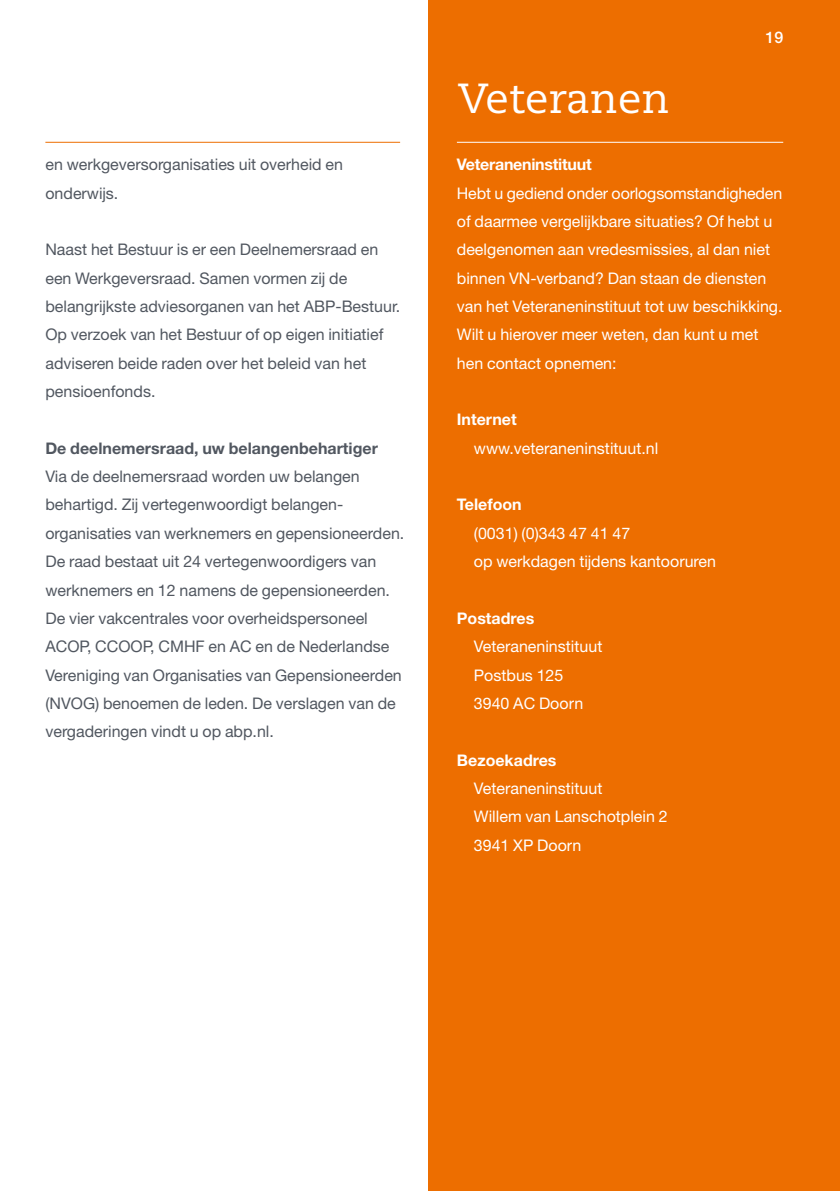
<style>
.page{position:relative;width:840px;height:1191px;background:#fff}
.page>*{position:absolute;margin:0;border:0;box-sizing:border-box;transform-origin:0 0}
.t1{font:42px "Caecilia LT Std";color:#fff}
.t2{font:16px/28.4px "Helvetica Neue LT Pro";color:#515760}
.t3{font:16px/28.4px "Helvetica Neue LT Pro";color:#fff}
.t4{font:700 16px "Helvetica Neue LT Pro";color:#fff}
.t5{font:700 16px "Helvetica Neue LT Pro";color:#515760}
.t6{font:500 16px "Helvetica Neue LT Pro";color:#fff}
</style>
<div class="page">
<div style="left:428px;top:0;width:411px;height:1191px;background:#ed6e00"></div>
<hr style="left:45px;top:142px;width:355px;height:1px;background:#ed6e00">
<hr style="left:456px;top:142px;width:326px;height:1px;background:#fff">
<p class="t2" style="left:45px;top:150px;width:299px">en werkgeversorganisaties uit overheid en onderwijs.</p>
<p class="t2" style="left:45px;top:235px;width:356px">Naast het Bestuur is er een Deelnemersraad en een Werkgeversraad. Samen vormen zij de belangrijkste adviesorganen van het ABP-Bestuur.<br>Op verzoek van het Bestuur of op eigen initiatief adviseren beide raden over het beleid van het pensioenfonds.</p>
<p class="t5" style="left:45px;top:438px;width:334px">De deelnemersraad, uw belangenbehartiger</p>
<p class="t2" style="left:45px;top:462px;width:360px">Via de deelnemersraad worden uw belangen behartigd. Zij vertegenwoordigt belangen&shy;organisaties van werknemers en gepensioneerden.<br>De raad bestaat uit 24 vertegenwoordigers van werknemers en 12 namens de gepensioneerden.<br>De vier vakcentrales voor overheidspersoneel ACOP, CCOOP, CMHF en AC en de Nederlandse Vereniging van Organisaties van Gepensioneerden (NVOG) benoemen de leden. De verslagen van de vergaderingen vindt u op abp.nl.</p>
<h1 class="t1" style="left:458px;top:74px;width:212px">Veteranen</h1>
<p class="t6" style="left:765px;top:27px;width:19px">19</p>
<p class="t4" style="left:456px;top:154px;width:136px">Veteraneninstituut</p>
<p class="t3" style="left:456px;top:178px;width:327px">Hebt u gediend onder oorlogsomstandigheden of daarmee vergelijkbare situaties? Of hebt u deelgenomen aan vredesmissies, al dan niet binnen VN-verband? Dan staan de diensten van het Veteraneninstituut tot uw beschikking.<br>Wilt u hierover meer weten, dan kunt u met hen contact opnemen:</p>
<p class="t4" style="left:456px;top:409px;width:61px">Internet</p>
<p class="t3" style="left:473px;top:433px;width:186px">www.veteraneninstituut.nl</p>
<p class="t4" style="left:456px;top:494px;width:66px">Telefoon</p>
<p class="t3" style="left:473px;top:518px;width:243px">(0031) (0)343 47 41 47<br>op werkdagen tijdens kantooruren</p>
<p class="t4" style="left:456px;top:608px;width:79px">Postadres</p>
<p class="t3" style="left:473px;top:632px;width:130px">Veteraneninstituut<br>Postbus 125<br>3940 AC Doorn</p>
<p class="t4" style="left:456px;top:750px;width:101px">Bezoekadres</p>
<p class="t3" style="left:473px;top:773px;width:195px">Veteraneninstituut<br>Willem van Lanschotplein 2<br>3941 XP Doorn</p>
</div>
